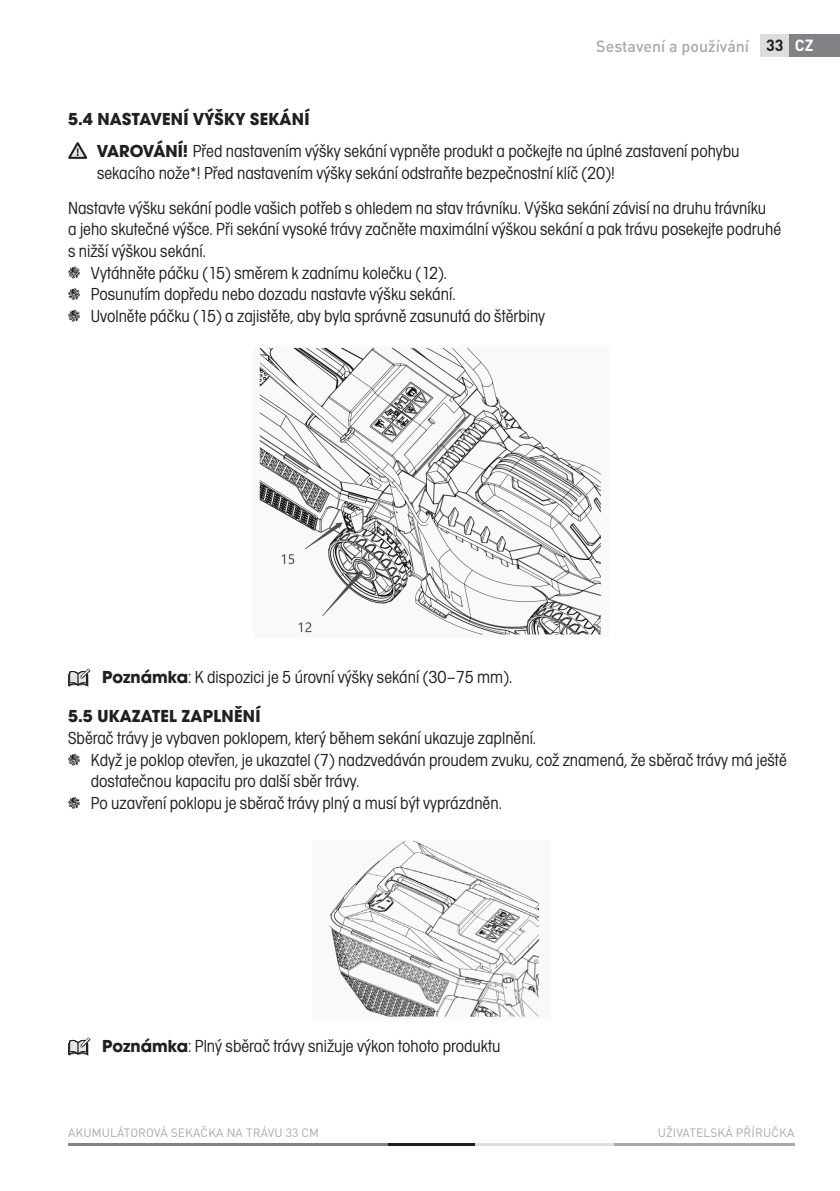
<style>
.page{position:relative;width:840px;height:1191px;background:#fff}
.page>*{position:absolute;margin:0;border:0;box-sizing:border-box;transform-origin:0 0}
.zakladni_text{font:18px/21.6px "Avant Gar Got Itc TOT Boo Con";color:#231f20}
.odrazka_4mm{font:18px/21.6px "Avant Gar Got Itc TOT Boo Con";color:#231f20}
.text_1_odst{font:18px "Avant Gar Got Itc TOT Boo Con";color:#231f20}
.podkapitola{font:700 18px "Avant Gar Got Itc TOT";letter-spacing:.015em;color:#231f20}
.zakladni_text-2{font:700 18px "Avant Gar Got Itc TOT";letter-spacing:.015em;color:#231f20}
.t1{font:500 16px "DIN Pro";color:#a8a9ad}
.t2{font:700 16px "DIN Pro";color:#fff}
.t3{font:12px "DIN Pro";letter-spacing:.01em;color:#a8a9ad}
.s1{font-weight:700;color:#231f20}
.s2{font-family:"Avant Gar Got Itc TOT";font-weight:700}
</style>
<div class="page">
<hr style="left:613px;top:1142px;width:181px;height:3px;background:#a8a9ad">
<hr style="left:474px;top:1142px;width:139px;height:3px;background:#dcdddf">
<hr style="left:68px;top:1142px;width:319px;height:3px;background:#808285">
<hr style="left:387px;top:1142px;width:87px;height:3px;background:#231f20">
<div style="left:788px;top:34px;width:51px;height:23px;background:#808285"></div>
<div style="left:760px;top:34px;width:28px;height:23px;background:#dcdddf"></div>
<svg style="left:68px;top:142px;width:19px;height:17px"></svg>
<svg style="left:68px;top:266px;width:12px;height:12px"></svg>
<svg style="left:68px;top:288px;width:12px;height:12px"></svg>
<svg style="left:68px;top:310px;width:12px;height:12px"></svg>
<img style="left:259px;top:347px;width:342px;height:288px">
<svg style="left:68px;top:668px;width:22px;height:19px"></svg>
<svg style="left:68px;top:753px;width:12px;height:12px"></svg>
<svg style="left:68px;top:797px;width:12px;height:12px"></svg>
<img style="left:329px;top:840px;width:211px;height:178px">
<svg style="left:68px;top:1037px;width:22px;height:19px"></svg>
<p class="t1" style="left:596px;top:33px;width:188px">Sestavení a používání <span class="s1">33</span></p>
<p class="t2" style="left:794px;top:32px;width:20px">CZ</p>
<p class="podkapitola" style="left:68px;top:108px;width:243px">5.4 NASTAVENÍ VÝŠKY SEKÁNÍ</p>
<p class="zakladni_text" style="left:97px;top:140px;width:643px"><span class="s2">VAROVÁNÍ!</span> Před nastavením výšky sekání vypněte produkt a počkejte na úplné zastavení pohybu sekacího nože*! Před nastavením výšky sekání odstraňte bezpečnostní klíč (20)!</p>
<p class="zakladni_text" style="left:68px;top:197px;width:714px">Nastavte výšku sekání podle vašich potřeb s ohledem na stav trávníku. Výška sekání závisí na druhu trávníku<br>a jeho skutečné výšce. Při sekání vysoké trávy začněte maximální výškou sekání a pak trávu posekejte podruhé s nižší výškou sekání.</p>
<p class="odrazka_4mm" style="left:91px;top:262px;width:358px">Vytáhněte páčku (15) směrem k zadnímu kolečku (12).</p>
<p class="odrazka_4mm" style="left:91px;top:283px;width:366px">Posunutím dopředu nebo dozadu nastavte výšku sekání.</p>
<p class="odrazka_4mm" style="left:91px;top:305px;width:455px">Uvolněte páčku (15) a zajistěte, aby byla správně zasunutá do štěrbiny</p>
<p class="text_1_odst" style="left:102px;top:667px;width:411px"><span class="s2">Poznámka</span>: K dispozici je 5 úrovní výšky sekání (30–75 mm).</p>
<p class="zakladni_text-2" style="left:68px;top:705px;width:194px">5.5 UKAZATEL ZAPLNĚNÍ</p>
<p class="zakladni_text" style="left:68px;top:727px;width:469px">Sběrač trávy je vybaven poklopem, který během sekání ukazuje zaplnění.</p>
<p class="odrazka_4mm" style="left:91px;top:749px;width:697px">Když je poklop otevřen, je ukazatel (7) nadzvedáván proudem zvuku, což znamená, že sběrač trávy má ještě dostatečnou kapacitu pro další sběr trávy.</p>
<p class="odrazka_4mm" style="left:91px;top:792px;width:412px">Po uzavření poklopu je sběrač trávy plný a musí být vyprázdněn.</p>
<p class="text_1_odst" style="left:102px;top:1036px;width:399px"><span class="s2">Poznámka</span>: Plný sběrač trávy snižuje výkon tohoto produktu</p>
<p class="t3" style="left:68px;top:1124px;width:252px">AKUMULÁTOROVÁ SEKAČKA NA TRÁVU 33 CM</p>
<p class="t3" style="left:657px;top:1124px;width:138px">UŽIVATELSKÁ PŘÍRUČKA</p>
</div>
